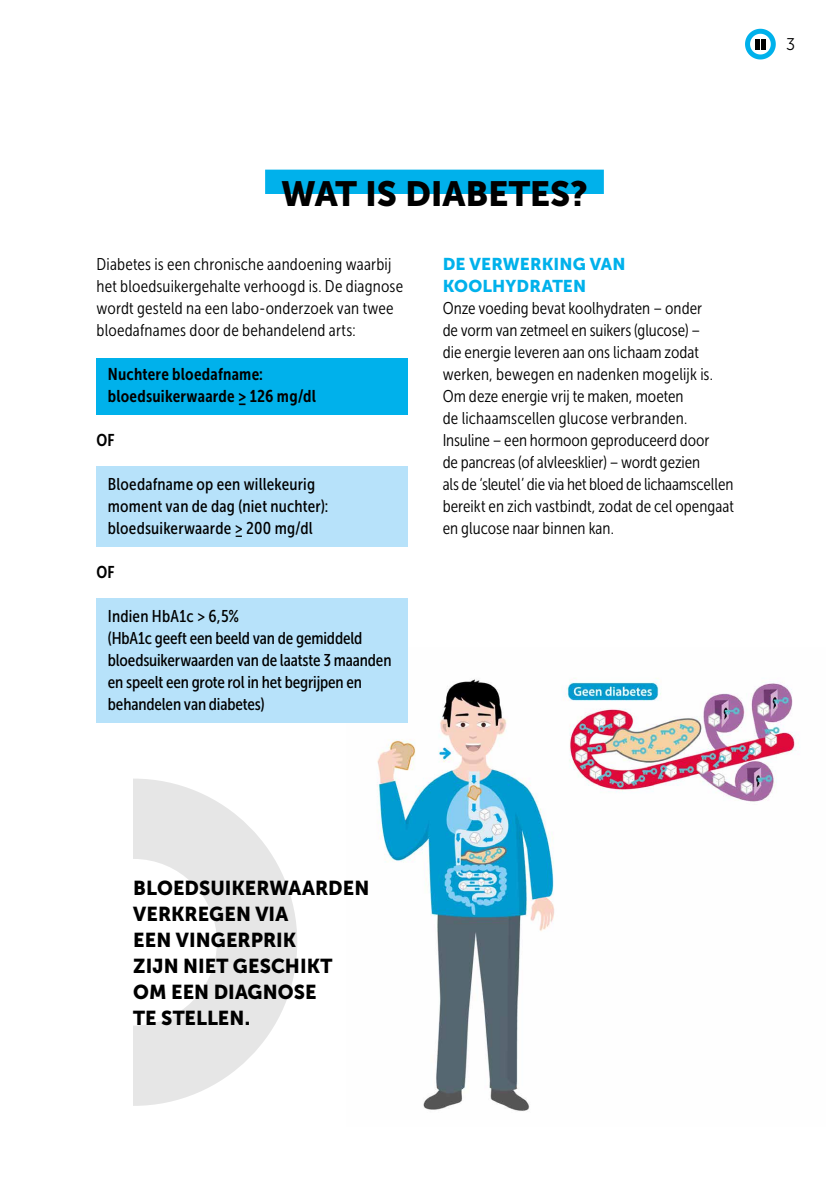
<style>
.page{position:relative;width:840px;height:1191px;background:#fff}
.page>*{position:absolute;margin:0;border:0;box-sizing:border-box;transform-origin:0 0}
.t1{font:34.8px "Museo Sans 900";letter-spacing:-.005em;color:#000}
.t2{font:20px/26px "Museo Sans 900";letter-spacing:.005em;color:#000}
.t3{font:17px/22px "Museo Sans Cond 300";letter-spacing:.005em;color:#000}
.t4{font:17px/22px "Museo Sans Cond 500";letter-spacing:-.005em;color:#000}
.t5{font:17px/22px "Museo Sans Cond 700";letter-spacing:.015em;color:#000}
.t6{font:17px/22px "Museo Sans 900";letter-spacing:.01em;color:#00b1eb}
.t7{font:17px "Museo Sans 300";color:#000;scale:.95 1}
</style>
<div class="page">
<svg style="left:745px;top:28px;width:31px;height:32px"></svg>
<div style="left:754px;top:39px;width:5px;height:10px;background:#000"></div>
<hr style="left:761px;top:39px;width:4px;height:10px;background:#000">
<img style="left:377px;top:678px;width:423px;height:434px">
<div style="left:96px;top:358px;width:312px;height:56px;background:#00b1eb"></div>
<div style="left:96px;top:466px;width:312px;height:81px;background:#b7e2fa"></div>
<div style="left:265px;top:170px;width:338px;height:24px;background:#00b1eb"></div>
<svg style="left:133px;top:778px;width:164px;height:328px;fill:#e6e6e6"></svg>
<div style="left:96px;top:599px;width:312px;height:124px;background:#b7e2fa"></div>
<h1 class="t1" style="left:281px;top:174px;width:308px">WAT IS DIABETES?</h1>
<p class="t3" style="left:96px;top:253px;width:308px">Diabetes is een chronische aandoening waarbij het bloedsuikergehalte verhoogd is. De diagnose wordt gesteld na een labo-onderzoek van twee bloedafnames door de behandelend arts:</p>
<p class="t5" style="left:108px;top:363px;width:209px">Nuchtere bloedafname: bloedsuikerwaarde ≥ 126 mg/dl</p>
<p class="t5" style="left:96px;top:429px;width:20px">OF</p>
<p class="t4" style="left:108px;top:473px;width:222px">Bloedafname op een willekeurig moment van de dag (niet nuchter): bloedsuikerwaarde ≥ 200 mg/dl</p>
<p class="t5" style="left:96px;top:561px;width:20px">OF</p>
<p class="t4" style="left:108px;top:605px;width:285px">Indien HbA1c &gt; 6,5%<br>(HbA1c geeft een beeld van de gemiddeld bloedsuikerwaarden van de laatste 3 maanden en speelt een grote rol in het begrijpen en behandelen van diabetes)</p>
<p class="t6" style="left:442px;top:253px;width:184px">DE VERWERKING VAN<br>KOOLHYDRATEN</p>
<p class="t3" style="left:442px;top:297px;width:292px">Onze voeding bevat koolhydraten – onder<br>de vorm van zetmeel en suikers (glucose) –<br>die energie leveren aan ons lichaam zodat werken, bewegen en nadenken mogelijk is.<br>Om deze energie vrij te maken, moeten<br>de lichaamscellen glucose verbranden.<br>Insuline – een hormoon geproduceerd door<br>de pancreas (of alvleesklier) – wordt gezien<br>als de ‘sleutel’ die via het bloed de lichaamscellen bereikt en zich vastbindt, zodat de cel opengaat en glucose naar binnen kan.</p>
<p class="t7" style="left:785px;top:35px;width:11px">3</p>
<p class="t2" style="left:133px;top:874px;width:237px">BLOEDSUIKERWAARDEN<br>VERKREGEN VIA<br>EEN VINGERPRIK<br>ZIJN NIET GESCHIKT<br>OM EEN DIAGNOSE<br>TE STELLEN.</p>
</div>
